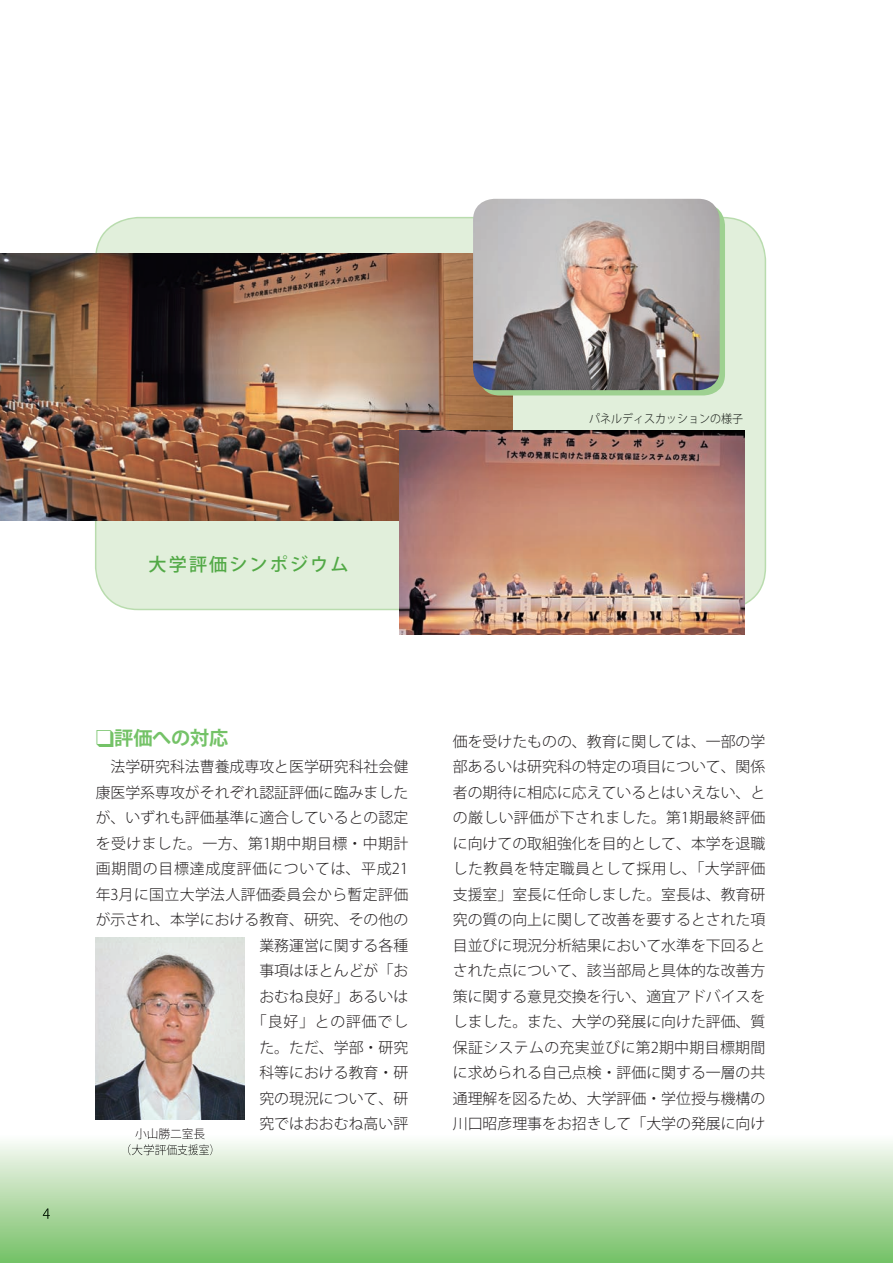
<style>
.page{position:relative;width:893px;height:1263px;background:#fff}
.page>*{position:absolute;margin:0;border:0;box-sizing:border-box;transform-origin:0 0}
.t1{font:700 19.2px "Koz Go Pro";letter-spacing:-.01em;color:#74c267}
.t2{font:500 18px "Koz Go Pro";letter-spacing:.12em;color:#52a946}
.t3{font:300 14.85px/25.5px "Koz Go Pro";color:#231f20;text-align:right}
.t4{font:300 11.7px "Koz Go Pro";color:#171b17;scale:.94 1}
.t5{font:300 11.7px "Koz Go Pro";color:#231f20}
</style>
<div class="page">
<svg style="left:0;top:1139px;width:893px;height:124px;background:#b5dcab"></svg>
<img style="left:96px;top:938px;width:148px;height:182px">
<img style="left:135px;top:1135px;width:70px;height:4px">
<img style="left:128px;top:1144px;width:39px;height:11px">
<svg style="left:167px;top:1144px;width:45px;height:11px"></svg>
<svg style="left:95px;top:217px;width:671px;height:393px;background:#dfecd8"></svg>
<img style="left:0;top:253px;width:512px;height:268px">
<img style="left:400px;top:431px;width:344px;height:204px">
<div style="left:478px;top:204px;width:247px;height:191px;background:#9ed191;border-radius:21px"></div>
<div style="left:590px;top:412px;width:153px;height:12px;background:#e1efdb"></div>
<img style="left:473px;top:199px;width:247px;height:191px;border-radius:21px">
<svg style="left:43px;top:1208px;width:7px;height:11px"></svg>
<p class="t2" style="left:149px;top:553px;width:201px">大学評価シンポジウム</p>
<p class="t4" style="left:589px;top:411px;width:165px">パネルディスカッションの様子</p>
<p class="t1" style="left:96px;top:726px;width:134px">❑評価への対応</p>
<p class="t3" style="left:96px;top:754px;width:314px">　法学研究科法曹養成専攻と医学研究科社会健康医学系専攻がそれぞれ認証評価に臨みましたが、いずれも評価基準に適合しているとの認定を受けました。一方、第1期中期目標・中期計画期間の目標達成度評価については、平成21年3月に国立大学法人評価委員会から暫定評価が示され、本学における教育、研究、その他の業務運営に関する各種<br>事項はほとんどが「お<br>おむね良好」あるいは<br>「良好」との評価でし<br>た。ただ、学部・研究<br>科等における教育・研<br>究の現況について、研<br>究ではおおむね高い評</p>
<p class="t5" style="left:135px;top:1126px;width:72px">小山勝二室長</p>
<p class="t3" style="left:453px;top:728px;width:314px;text-align:justify">価を受けたものの、教育に関しては、一部の学部あるいは研究科の特定の項目について、関係者の期待に相応に応えているとはいえない、との厳しい評価が下されました。第1期最終評価に向けての取組強化を目的として、本学を退職した教員を特定職員として採用し、「大学評価支援室」室長に任命しました。室長は、教育研究の質の向上に関して改善を要するとされた項目並びに現況分析結果において水準を下回るとされた点について、該当部局と具体的な改善方策に関する意見交換を行い、適宜アドバイスをしました。また、大学の発展に向けた評価、質保証システムの充実並びに第2期中期目標期間に求められる自己点検・評価に関する一層の共通理解を図るため、大学評価・学位授与機構の川口昭彦理事をお招きして「大学の発展に向け</p>
</div>
